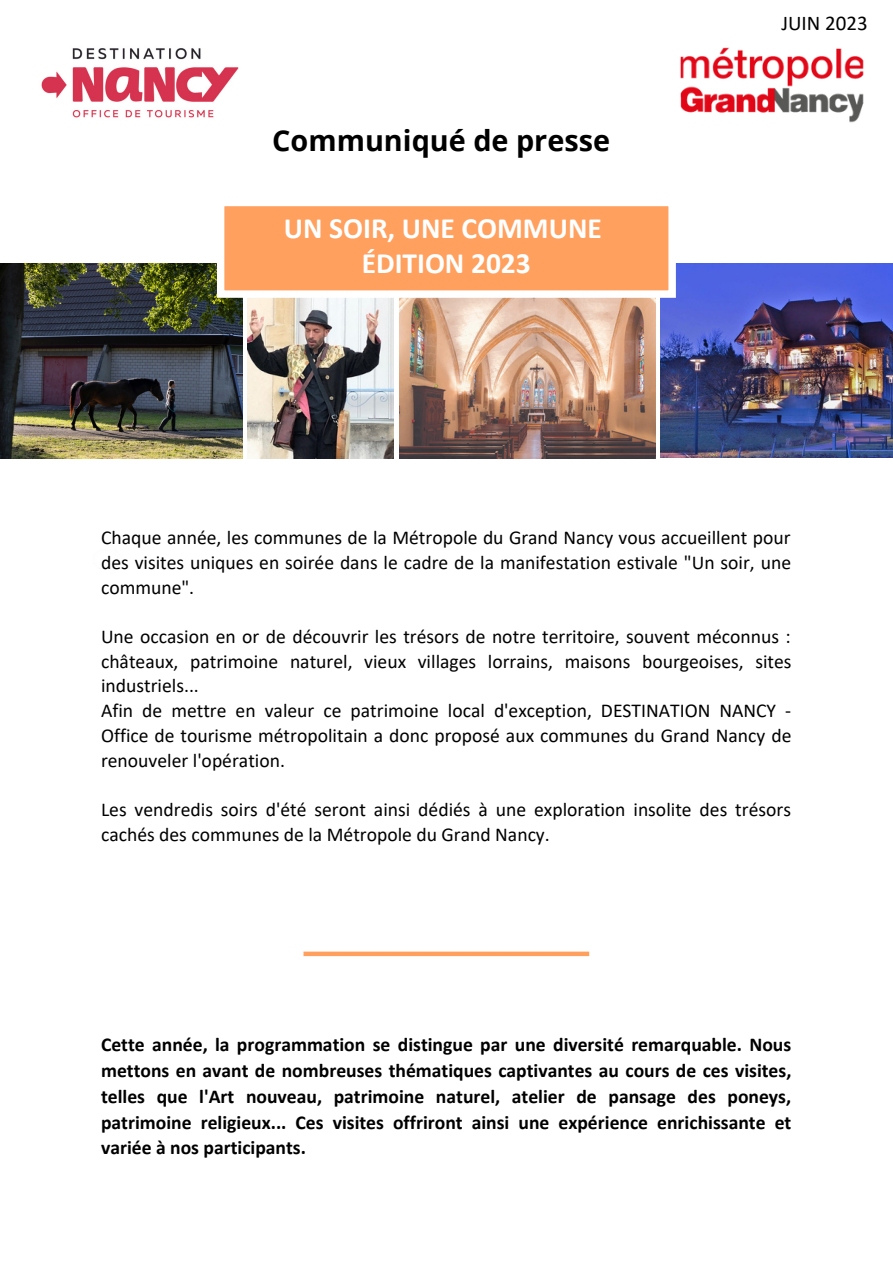
<style>
.page{position:relative;width:893px;height:1264px;background:#fff}
.page>*{position:absolute;margin:0;border:0;box-sizing:border-box;transform-origin:0 0}
.t1{font:700 29.55px "Calibri";color:#fff}
.t2{font:700 28.8px "Open Sans";color:#000}
.t3{font:21px "Calibri";color:#000}
.t4{font:19.65px/24.8px "Calibri";color:#000;text-align:justify}
.t5{font:700 19.65px/25.8px "Calibri";color:#000;text-align:justify}
</style>
<div class="page">
<img style="left:0;top:298px;width:892px;height:161px">
<img style="left:247px;top:298px;width:146px;height:160px">
<img style="left:399px;top:298px;width:256px;height:160px">
<img style="left:0;top:263px;width:242px;height:195px">
<img style="left:660px;top:263px;width:232px;height:194px">
<div style="left:221px;top:202px;width:451px;height:92px;background:#ffa05e"></div>
<div style="left:217px;top:199px;width:458px;height:99px;border:7px solid #fff"></div>
<div style="left:303px;top:951px;width:286px;height:5px;background:#ffa05e"></div>
<img style="left:680px;top:47px;width:184px;height:76px">
<img style="left:41px;top:48px;width:198px;height:70px">
<p class="t2" style="left:272px;top:121px;width:339px">Communiqué de presse</p>
<p class="t1" style="left:284px;top:216px;width:319px">UN SOIR, UNE COMMUNE</p>
<p class="t1" style="left:361px;top:251px;width:171px">ÉDITION 2023</p>
<p class="t3" style="left:781px;top:14px;width:88px">JUIN 2023</p>
<p class="t4" style="left:101px;top:526px;width:691px">Chaque année, les communes de la Métropole du Grand Nancy vous accueillent pour des visites uniques en soirée dans le cadre de la manifestation estivale "Un soir, une commune".</p>
<p class="t4" style="left:101px;top:625px;width:692px">Une occasion en or de découvrir les trésors de notre territoire, souvent méconnus : châteaux, patrimoine naturel, vieux villages lorrains, maisons bourgeoises, sites industriels...</p>
<p class="t4" style="left:101px;top:700px;width:692px">Afin de mettre en valeur ce patrimoine local d'exception, DESTINATION NANCY - Office de tourisme métropolitain a donc proposé aux communes du Grand Nancy de renouveler l'opération.</p>
<p class="t4" style="left:101px;top:799px;width:691px">Les vendredis soirs d'été seront ainsi dédiés à une exploration insolite des trésors cachés des communes de la Métropole du Grand Nancy.</p>
<p class="t5" style="left:101px;top:1033px;width:691px">Cette année, la programmation se distingue par une diversité remarquable. Nous mettons en avant de nombreuses thématiques captivantes au cours de ces visites, telles que l'Art nouveau, patrimoine naturel, atelier de pansage des poneys, patrimoine religieux... Ces visites offriront ainsi une expérience enrichissante et variée à nos participants.</p>
</div>
